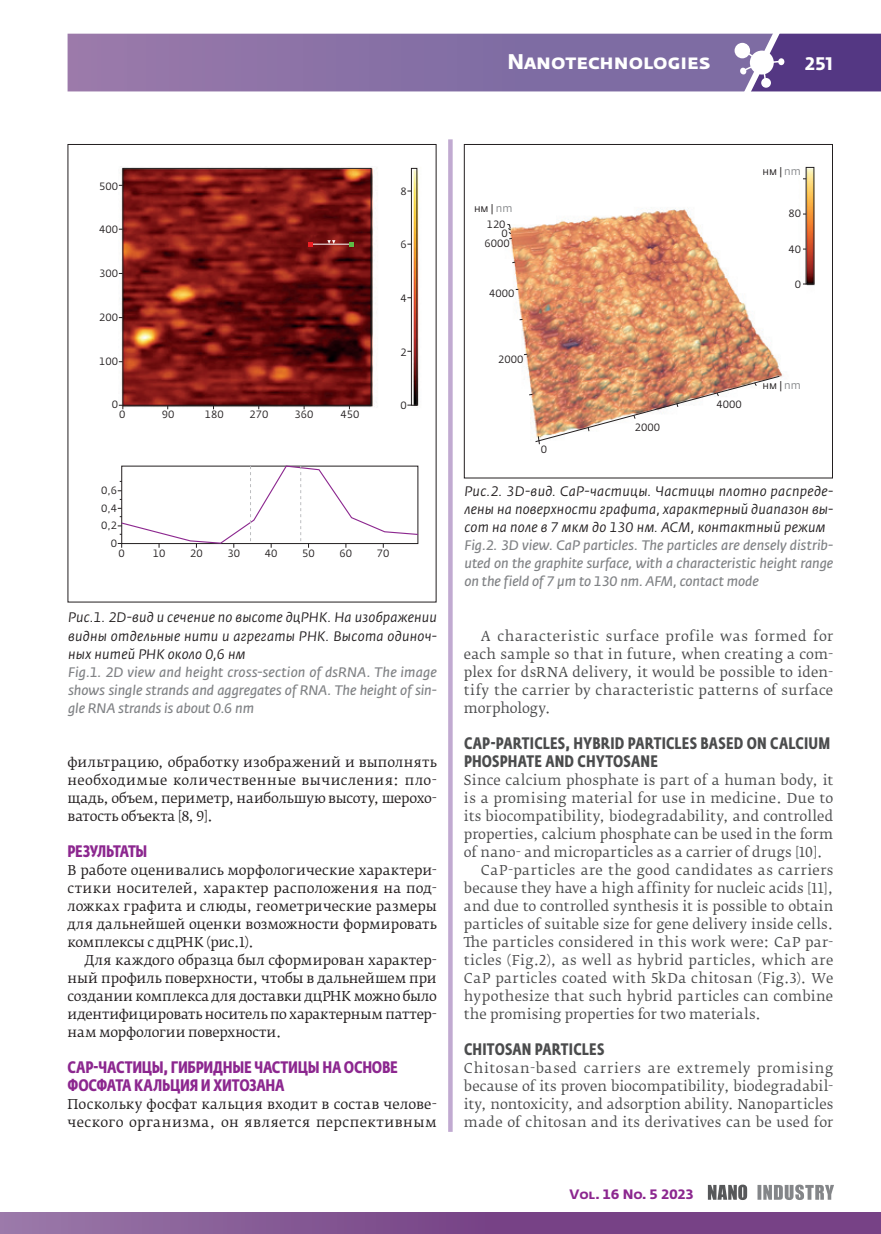
<style>
.page{position:relative;width:881px;height:1234px;background:#fff}
.page>*{position:absolute;margin:0;border:0;box-sizing:border-box;transform-origin:0 0}
.t1{font:700 21px "Fedra Sans Pro";color:#fff}
.t2{font:700 18px "Fedra Sans Alt Pro";color:#fff}
.t3{font:700 16.5px/18px "Fedra Sans Cond Pro";letter-spacing:.015em;color:#4b4c4d}
.t4{font:700 16.5px/18px "Fedra Sans Cond Pro";letter-spacing:-.015em;color:#8c278f}
.t5{font:italic 13.65px/18px "Fedra Sans Pro";letter-spacing:-.01em;color:#808285;text-align:justify}
.t6{font:italic 13.65px/18px "Fedra Sans Pro";letter-spacing:.015em;color:#231f20;text-align:justify}
.t7{font:13.5px/18px "Fedra Serif B Pro";letter-spacing:.02em;color:#4b4c4d;text-align:justify}
.t8{font:13.5px/18px "Fedra Serif B Pro";color:#231f20;text-align:justify}
.t9{font:13.5px/18px "Fedra Serif B Pro";letter-spacing:.02em;color:#231f20}
.t10{font:700 13.5px "Fedra Sans Alt Pro";color:#8c278f}
.t11{font:10.5px/17.5px "Fedra Sans Pro";color:#231f20;text-align:right}
.s1{color:#808285}
</style>
<div class="page">
<div style="left:0;top:1211px;width:880px;height:22px;background:linear-gradient(to right,#936fa2,#6e347d)"></div>
<svg style="left:68px;top:33px;width:812px;height:59px;background:#866fa4"></svg>
<svg style="left:757px;top:1184px;width:76px;height:15px"></svg>
<svg style="left:707px;top:1184px;width:39px;height:15px"></svg>
<svg style="left:448px;top:139px;width:4px;height:992px;background:#c3add2"></svg>
<div style="left:464px;top:144px;width:368px;height:334px;border:1px solid #231f20"></div>
<img style="left:117px;top:166px;width:302px;height:382px">
<div style="left:122px;top:168px;width:249px;height:237px;border:1px solid #231f20"></div>
<div style="left:411px;top:168px;width:6px;height:237px;border:1px solid #231f20"></div>
<hr style="left:311px;top:244px;width:40px;height:1px;background:#fff">
<svg style="left:308px;top:242px;width:5px;height:4px"></svg>
<svg style="left:327px;top:240px;width:8px;height:4px"></svg>
<svg style="left:349px;top:242px;width:4px;height:4px"></svg>
<svg style="left:119px;top:405px;width:4px;height:4px"></svg>
<svg style="left:118px;top:465px;width:301px;height:82px"></svg>
<img style="left:510px;top:166px;width:304px;height:211px">
<svg style="left:507px;top:223px;width:5px;height:17px"></svg>
<img style="left:528px;top:375px;width:252px;height:70px">
<h1 class="t1" style="left:507px;top:49px;width:204px">Nanotechnologies</h1>
<h2 class="t2" style="left:804px;top:52px;width:30px">251</h2>
<p class="t11" style="left:99px;top:177px;width:20px">500</p>
<p class="t11" style="left:99px;top:220px;width:20px">400</p>
<p class="t11" style="left:99px;top:264px;width:20px">300</p>
<p class="t11" style="left:99px;top:309px;width:20px">200</p>
<p class="t11" style="left:99px;top:352px;width:20px">100</p>
<p class="t11" style="left:112px;top:396px;width:8px">0</p>
<p class="t11" style="left:119px;top:405px;width:8px">0</p>
<p class="t11" style="left:162px;top:405px;width:14px">90</p>
<p class="t11" style="left:205px;top:405px;width:20px">180</p>
<p class="t11" style="left:249px;top:405px;width:20px">270</p>
<p class="t11" style="left:294px;top:405px;width:20px">360</p>
<p class="t11" style="left:340px;top:405px;width:20px">450</p>
<p class="t11" style="left:400px;top:183px;width:8px">8</p>
<p class="t11" style="left:400px;top:236px;width:8px">6</p>
<p class="t11" style="left:400px;top:289px;width:8px">4</p>
<p class="t11" style="left:400px;top:343px;width:8px">2</p>
<p class="t11" style="left:400px;top:397px;width:8px">0</p>
<p class="t11" style="left:101px;top:481px;width:17px">0,6<br>0,4<br>0,2<br>0</p>
<p class="t11" style="left:118px;top:544px;width:8px">0</p>
<p class="t11" style="left:153px;top:544px;width:14px">10</p>
<p class="t11" style="left:190px;top:544px;width:14px">20</p>
<p class="t11" style="left:227px;top:544px;width:14px">30</p>
<p class="t11" style="left:265px;top:544px;width:14px">40</p>
<p class="t11" style="left:302px;top:544px;width:14px">50</p>
<p class="t11" style="left:339px;top:544px;width:14px">60</p>
<p class="t11" style="left:377px;top:544px;width:14px">70</p>
<p class="t6" style="left:68px;top:608px;width:370px">Рис.1. 2D-вид и сечение по высоте дцРНК. На изображении видны отдельные нити и агрегаты РНК. Высота одиноч&shy;ных нитей РНК около 0,6 нм</p>
<p class="t5" style="left:68px;top:662px;width:370px">Fig.1. 2D view and height cross-section of dsRNA. The image shows single strands and aggregates of RNA. The height of sin&shy;gle RNA strands is about 0.6 nm</p>
<p class="t8" style="left:67px;top:752px;width:371px">фильтрацию, обработку изображений и выполнять необходимые количественные вычисления: пло&shy;щадь, объем, периметр, наибольшую высоту, шерохо&shy;ватость объекта [8, 9].</p>
<p class="t4" style="left:68px;top:841px;width:81px">РЕЗУЛЬТАТЫ</p>
<p class="t8" style="left:67px;top:860px;width:371px">В работе оценивались морфологические характери&shy;стики носителей, характер расположения на под&shy;ложках графита и слюды, геометрические размеры для дальнейшей оценки возможности формировать комплексы с дцРНК (рис.1).</p>
<p class="t8" style="left:67px;top:950px;width:371px;text-indent:17px">Для каждого образца был сформирован характер&shy;ный профиль поверхности, чтобы в дальнейшем при создании комплекса для доставки дцРНК можно было идентифицировать носитель по характерным паттер&shy;нам морфологии поверхности.</p>
<p class="t4" style="left:68px;top:1057px;width:332px">CАP-ЧАСТИЦЫ, ГИБРИДНЫЕ ЧАСТИЦЫ НА ОСНОВЕ<br>ФОСФАТА КАЛЬЦИЯ И ХИТОЗАНА</p>
<p class="t9" style="left:67px;top:1094px;width:371px">Поскольку фосфат кальция входит в состав челове&shy;ческого организма, он является перспективным</p>
<p class="t11" style="left:474px;top:199px;width:40px">нм | <span class="s1">nm</span></p>
<p class="t11" style="left:486px;top:215px;width:20px">120</p>
<p class="t11" style="left:484px;top:227px;width:27px;line-height:10.5px">0<br>6000</p>
<p class="t11" style="left:489px;top:285px;width:27px">4000</p>
<p class="t11" style="left:498px;top:350px;width:27px">2000</p>
<p class="t11" style="left:540px;top:440px;width:8px">0</p>
<p class="t11" style="left:634px;top:418px;width:27px">2000</p>
<p class="t11" style="left:762px;top:162px;width:40px">нм | <span class="s1">nm</span></p>
<p class="t11" style="left:788px;top:205px;width:14px">80</p>
<p class="t11" style="left:788px;top:240px;width:14px">40</p>
<p class="t11" style="left:794px;top:276px;width:8px">0</p>
<p class="t11" style="left:716px;top:395px;width:27px">4000</p>
<p class="t11" style="left:762px;top:377px;width:40px">нм | <span class="s1">nm</span></p>
<p class="t6" style="left:464px;top:482px;width:370px">Рис.2. 3D-вид. CaP-частицы. Частицы плотно распреде&shy;лены на поверхности графита, характерный диапазон вы&shy;сот на поле в 7 мкм до 130 нм. АСМ, контактный режим</p>
<p class="t5" style="left:464px;top:536px;width:370px">Fig.2. 3D view. CaP particles. The particles are densely distrib&shy;uted on the graphite surface, with a characteristic height range on the field of 7 μm to 130 nm. AFM, contact mode</p>
<p class="t7" style="left:463px;top:626px;width:371px;text-indent:17px">A characteristic surface profile was formed for each sample so that in future, when creating a com&shy;plex for dsRNA delivery, it would be possible to iden&shy;tify the carrier by characteristic patterns of surface morphology.</p>
<p class="t3" style="left:464px;top:733px;width:367px">CAP-PARTICLES, HYBRID PARTICLES BASED ON CALCIUM<br>PHOSPHATE AND CHYTOSANE</p>
<p class="t7" style="left:463px;top:770px;width:371px">Since calcium phosphate is part of a human body, it</p>
<p class="t7" style="left:463px;top:788px;width:371px">is a promising material for use in medicine. Due to</p>
<p class="t7" style="left:463px;top:806px;width:371px">its biocompatibility, biodegradability, and controlled</p>
<p class="t7" style="left:463px;top:824px;width:370px">properties, calcium phosphate can be used in the form</p>
<p class="t7" style="left:463px;top:842px;width:360px">of nano- and microparticles as a carrier of drugs [10].</p>
<p class="t7" style="left:481px;top:860px;width:353px">CaP-particles are the good candidates as carriers</p>
<p class="t7" style="left:463px;top:878px;width:370px">because they have a high affinity for nucleic acids [11],</p>
<p class="t7" style="left:463px;top:896px;width:370px">and due to controlled synthesis it is possible to obtain</p>
<p class="t7" style="left:463px;top:914px;width:371px">particles of suitable size for gene delivery inside cells.</p>
<p class="t7" style="left:463px;top:932px;width:370px">The particles considered in this work were: CaP par-</p>
<p class="t7" style="left:463px;top:950px;width:371px">ticles (Fig.2), as well as hybrid particles, which are</p>
<p class="t7" style="left:463px;top:968px;width:371px">CaP particles coated with 5kDa chitosan (Fig.3). We</p>
<p class="t7" style="left:463px;top:986px;width:370px">hypothesize that such hybrid particles can combine</p>
<p class="t7" style="left:463px;top:1004px;width:298px">the promising properties for two materials.</p>
<p class="t3" style="left:464px;top:1039px;width:142px">CHITOSAN PARTICLES</p>
<p class="t7" style="left:463px;top:1058px;width:371px">Chitosan-based carriers are extremely promising because of its proven biocompatibility, biodegradabil&shy;ity, nontoxicity, and adsorption ability. Nanoparticles made of chitosan and its derivatives can be used for</p>
<p class="t10" style="left:569px;top:1185px;width:126px">Vol. 16 No. 5 2023</p>
</div>
